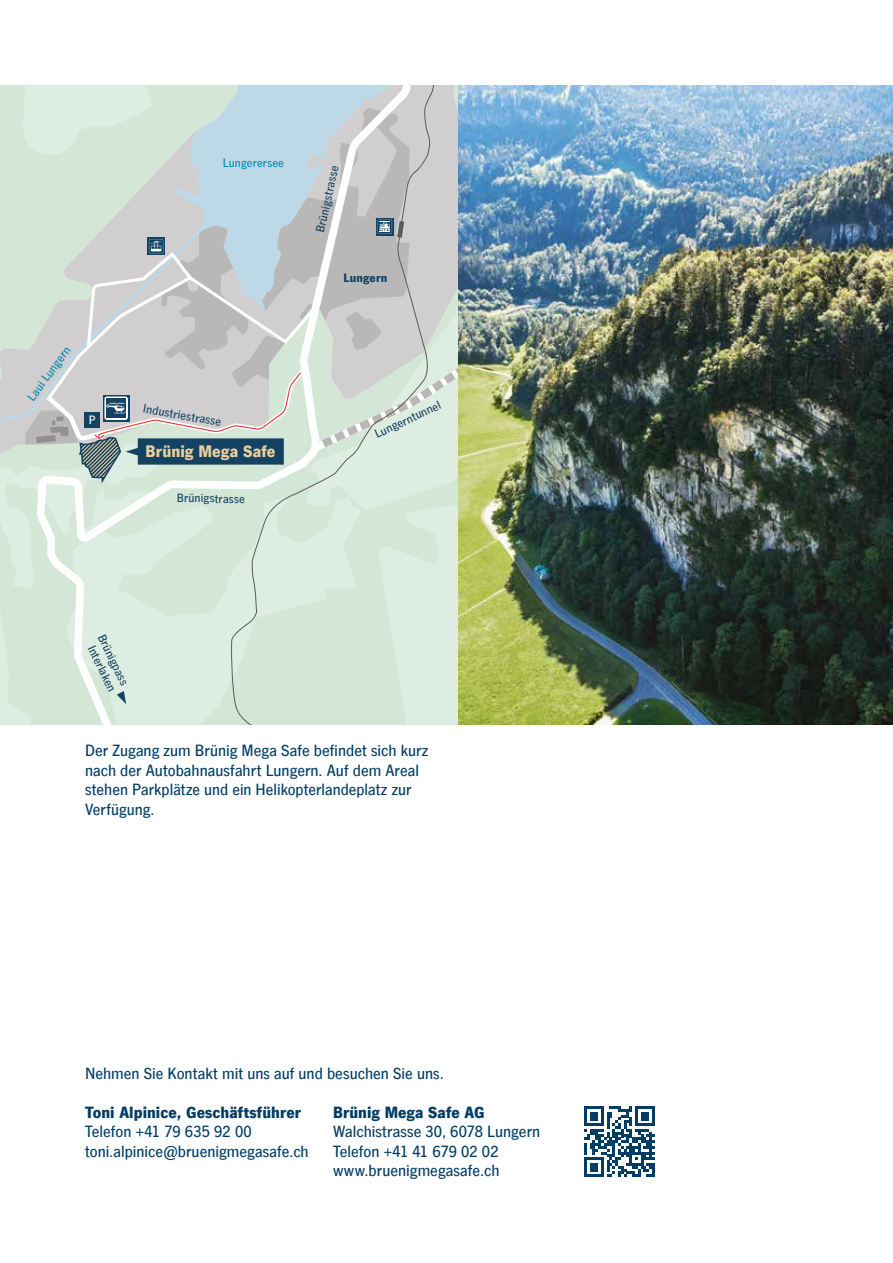
<style>
.page{position:relative;width:893px;height:1263px;background:#fff}
.page>*{position:absolute;margin:0;border:0;box-sizing:border-box;transform-origin:0 0}
.t1{font:900 16.95px "News Gothic Com";letter-spacing:.005em;color:#ebce9d}
.t2{font:500 16.5px/19.5px "News Gothic Com";color:#003d65}
.t3{font:900 16.5px "News Gothic Com";letter-spacing:.005em;color:#003d65}
.t4{font:500 12.3px/13.8px "News Gothic Com";letter-spacing:.01em;color:#144262;text-align:center}
.t5{font:500 12.3px "News Gothic Com";letter-spacing:.015em;color:#008ab0}
.t6{font:900 12.3px "News Gothic Com";letter-spacing:.015em;color:#144262}
.t7{font:500 12.3px "News Gothic Com";color:#fff}
</style>
<div class="page">
<img style="left:458px;top:85px;width:435px;height:640px">
<svg style="left:451px;top:454px;width:6px;height:271px;fill:#deede1"></svg>
<svg style="left:451px;top:85px;width:6px;height:369px"></svg>
<svg style="left:409px;top:85px;width:42px;height:640px"></svg>
<svg style="left:0;top:85px;width:409px;height:640px"></svg>
<svg style="left:584px;top:1106px;width:71px;height:71px"></svg>
<p class="t5" style="left:25px;top:395px;width:66px;rotate:-54deg">Laui Lungern</p>
<p class="t7" style="left:89px;top:413px;width:8px">P</p>
<p class="t5" style="left:223px;top:156px;width:63px">Lungerersee</p>
<p class="t4" style="left:313px;top:230px;width:69px;rotate:-77deg">Brünigstrasse</p>
<p class="t6" style="left:343px;top:271px;width:46px">Lungern</p>
<p class="t4" style="left:144px;top:401px;width:81px;rotate:10deg">Industriestrasse</p>
<p class="t1" style="left:146px;top:442px;width:131px">Brünig Mega Safe</p>
<p class="t4" style="left:177px;top:491px;width:70px">Brünigstrasse</p>
<p class="t4" style="left:372px;top:428px;width:73px;rotate:-25deg">Lungerntunnel</p>
<p class="t4" style="left:107px;top:632px;width:56px;rotate:64deg">Brünigpass<br>Interlaken</p>
<p class="t2" style="left:85px;top:741px;width:345px">Der Zugang zum Brünig Mega Safe befindet sich kurz nach der Autobahnausfahrt Lungern. Auf dem Areal stehen Parkplätze und ein Helikopterlandeplatz zur Verfügung.</p>
<p class="t2" style="left:85px;top:1063px;width:360px">Nehmen Sie Kontakt mit uns auf und besuchen Sie uns.</p>
<p class="t3" style="left:85px;top:1103px;width:218px">Toni Alpinice, Geschäftsführer</p>
<p class="t2" style="left:85px;top:1122px;width:225px">Telefon +41 79 635 92 00 toni.alpinice@bruenigmegasafe.ch</p>
<p class="t3" style="left:333px;top:1103px;width:153px">Brünig Mega Safe AG</p>
<p class="t2" style="left:333px;top:1122px;width:209px">Walchistrasse 30, 6078 Lungern<br>Telefon +41 41 679 02 02 www.bruenigmegasafe.ch</p>
</div>
